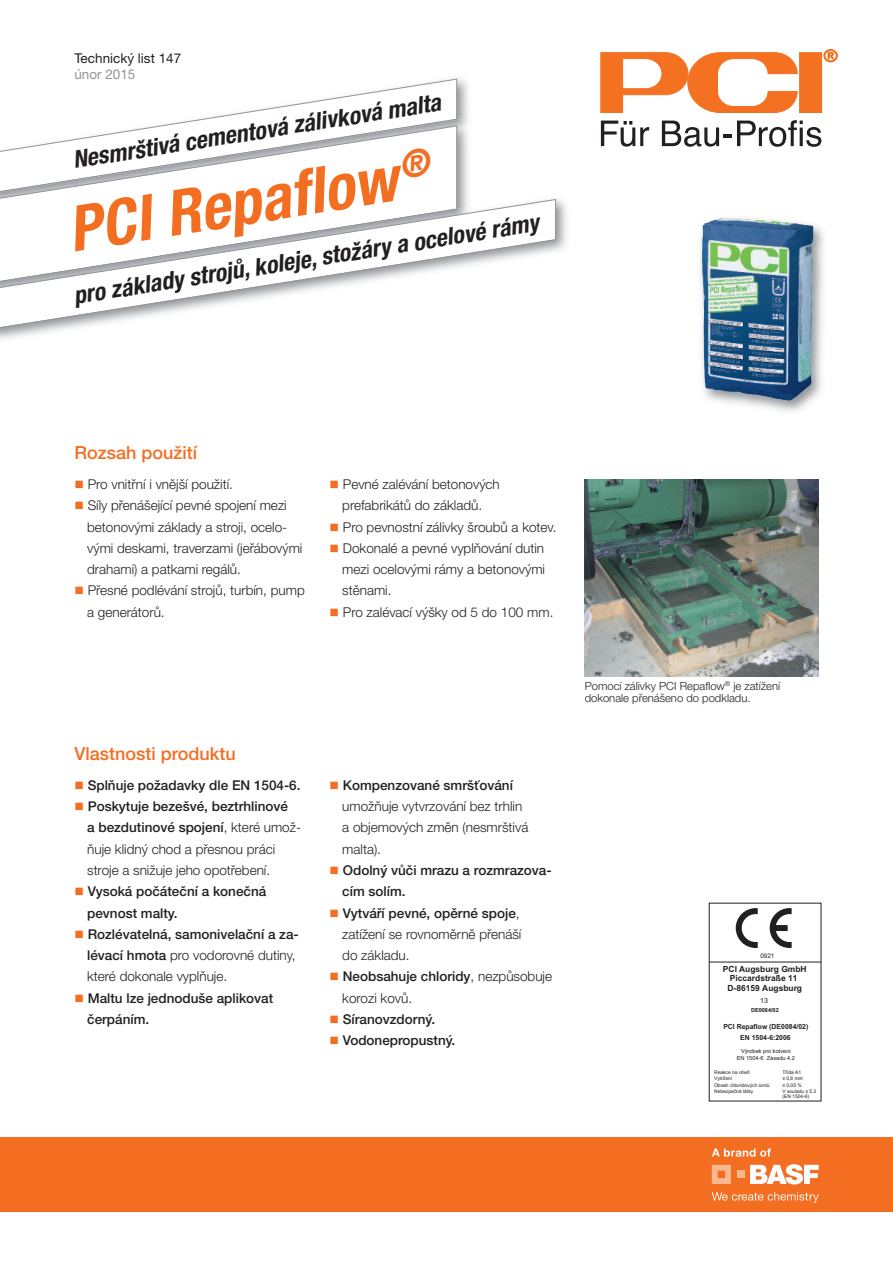
<style>
.page{position:relative;width:893px;height:1263px;background:#fff}
.page>*{position:absolute;margin:0;border:0;box-sizing:border-box;transform-origin:0 0}
.t1{font:italic 700 condensed 63px "Helvetica Neue LT Pro";color:#f36e21}
.t2{font:italic 700 condensed 24px "Helvetica Neue LT Pro";color:#231f20}
.t3{font:500 18px "Helvetica Neue LT Pro";color:#f36e21}
.t4{font:300 13.5px/21.3px "Helvetica Neue LT Pro";color:#231f20}
.t5{font:500 13.5px/21.3px "Helvetica Neue LT Pro";color:#231f20}
.t6{font:13.5px "Helvetica Neue LT Pro";color:#231f20}
.t7{font:13.5px "Helvetica Neue LT Pro";color:#939598}
.t8{font:300 11.25px/12px "Helvetica Neue LT Pro";color:#231f20}
.t9{font:700 8.4px/9.1px "Arial";color:#231f20;text-align:center}
.t10{font:700 7.05px "Arial";color:#231f20}
.t11{font:7.05px "Arial";color:#231f20}
.t12{font:6.3px "Arial";color:#231f20}
.t13{font:5.7px/6.8px "Arial";color:#231f20;text-align:center}
.t14{font:700 5.7px "Arial";color:#231f20}
.t15{font:4.95px/4.9px "Arial";color:#231f20}
.s1{color:#f36e21}
.s2{font-weight:500}
.s3{font-weight:300}
</style>
<div class="page">
<div style="left:800px;top:53px;width:21px;height:59px;background:#f37121"></div>
<div style="left:799px;top:53px;width:23px;height:60px;border:1px solid #f37121"></div>
<svg style="left:601px;top:53px;width:196px;height:60px"></svg>
<svg style="left:601px;top:121px;width:48px;height:26px"></svg>
<svg style="left:662px;top:120px;width:159px;height:27px"></svg>
<svg style="left:824px;top:49px;width:13px;height:13px"></svg>
<img style="left:457px;top:78px;width:11px;height:39px">
<svg style="left:214px;top:78px;width:243px;height:39px"></svg>
<img style="left:164px;top:117px;width:304px;height:73px">
<svg style="left:1px;top:125px;width:456px;height:65px"></svg>
<img style="left:700px;top:225px;width:124px;height:187px">
<img style="left:702px;top:218px;width:110px;height:79px">
<div style="left:0;top:1137px;width:893px;height:75px;background:#f36e21"></div>
<svg style="left:712px;top:1165px;width:19px;height:19px"></svg>
<div style="left:737px;top:1171px;width:7px;height:7px;background:#fab98c"></div>
<svg style="left:750px;top:1164px;width:69px;height:20px"></svg>
<svg style="left:712px;top:1192px;width:107px;height:11px"></svg>
<svg style="left:712px;top:1148px;width:59px;height:9px"></svg>
<hr style="left:709px;top:962px;width:112px;height:1px;background:#231f20">
<svg style="left:736px;top:908px;width:22px;height:40px"></svg>
<svg style="left:770px;top:908px;width:22px;height:40px"></svg>
<img style="left:1px;top:190px;width:566px;height:150px">
<svg style="left:1px;top:199px;width:555px;height:131px"></svg>
<img style="left:585px;top:479px;width:234px;height:197px">
<p class="t6" style="left:74px;top:53px;width:108px">Technický list 147</p>
<p class="t7" style="left:74px;top:69px;width:63px">únor 2015</p>
<h2 class="t2" style="left:72px;top:151px;width:374px;rotate:-9deg">Nesmrštivá cementová zálivková malta</h2>
<h1 class="t1" style="left:65px;top:207px;width:368px;rotate:-9deg">PCI Repafl ow<sup>®</sup></h1>
<h2 class="t2" style="left:72px;top:287px;width:472px;rotate:-9deg">pro základy strojů, koleje, stožáry a ocelové rámy</h2>
<h3 class="t3" style="left:74px;top:446px;width:124px">Rozsah použití</h3>
<p class="t4" style="left:74px;top:475px;width:160px"><span class="s1">■</span> Pro vnitřní i vnější použití.</p>
<p class="t4" style="left:87px;top:496px;width:217px;text-indent:-13px"><span class="s1">■</span> Síly přenášející pevné spojení mezi betonovými základy a stroji, ocelo&shy;vými deskami, traverzami (jeřábovými drahami) a patkami regálů.</p>
<p class="t4" style="left:87px;top:581px;width:219px;text-indent:-13px"><span class="s1">■</span> Přesné podlévání strojů, turbín, pump a generátorů.</p>
<p class="t4" style="left:330px;top:475px;width:172px;text-align:center"><span class="s1">■</span> Pevné zalévání betonových prefabrikátů do základů.</p>
<p class="t4" style="left:330px;top:517px;width:229px"><span class="s1">■</span> Pro pevnostní zálivky šroubů a kotev.</p>
<p class="t4" style="left:342px;top:539px;width:204px;text-align:justify;text-indent:-13px"><span class="s1">■</span> Dokonalé a pevné vyplňování dutin mezi ocelovými rámy a betonovými stěnami.</p>
<p class="t4" style="left:330px;top:602px;width:225px"><span class="s1">■</span> Pro zalévací výšky od 5 do 100 mm.</p>
<h3 class="t3" style="left:74px;top:747px;width:163px">Vlastnosti produktu</h3>
<p class="t5" style="left:74px;top:776px;width:228px"><span class="s1">■</span> Splňuje požadavky dle EN 1504-6.</p>
<p class="t4" style="left:87px;top:797px;width:215px;text-indent:-13px"><span class="s1">■</span> <span class="s2">Poskytuje bezešvé, beztrhlinové<br>a bezdutinové spojení</span>, které umož&shy;ňuje klidný chod a přesnou práci stroje a snižuje jeho opotřebení.</p>
<p class="t5" style="left:87px;top:882px;width:181px;text-indent:-13px"><span class="s1">■</span> Vysoká počáteční a konečná pevnost malty.</p>
<p class="t5" style="left:87px;top:925px;width:213px;text-indent:-13px"><span class="s1">■</span> Rozlévatelná, samonivelační a za&shy;lévací hmota <span class="s3">pro vodorovné dutiny, které dokonale vyplňuje.</span></p>
<p class="t5" style="left:87px;top:988px;width:188px;text-indent:-13px"><span class="s1">■</span> Maltu lze jednoduše aplikovat čerpáním.</p>
<p class="t4" style="left:342px;top:776px;width:188px;text-indent:-13px"><span class="s1">■</span> <span class="s2">Kompenzované smršťování </span>umožňuje vytvrzování bez trhlin a objemových změn (nesmrštivá malta).</p>
<p class="t5" style="left:342px;top:861px;width:211px;text-indent:-13px"><span class="s1">■</span> Odolný vůči mrazu a rozmrazova&shy;cím solím.</p>
<p class="t4" style="left:342px;top:903px;width:181px;text-indent:-13px"><span class="s1">■</span> <span class="s2">Vytváří pevné, opěrné spoje</span>, zatížení se rovnoměrně přenáší do základu.</p>
<p class="t4" style="left:342px;top:967px;width:211px;text-indent:-13px"><span class="s1">■</span> <span class="s2">Neobsahuje chloridy</span>, nezpůsobuje korozi kovů.</p>
<p class="t5" style="left:330px;top:1010px;width:107px"><span class="s1">■</span> Síranovzdorný.</p>
<p class="t5" style="left:330px;top:1031px;width:127px"><span class="s1">■</span> Vodonepropustný.</p>
<p class="t8" style="left:585px;top:681px;width:197px">Pomocí zálivky PCI Repaflow<sup>®</sup> je zatížení dokonale přenášeno do podkladu.</p>
<p class="t12" style="left:760px;top:952px;width:16px">0921</p>
<p class="t11" style="left:760px;top:996px;width:9px">13</p>
<p class="t9" style="left:723px;top:965px;width:85px">PCI Augsburg GmbH<br>Piccardstraße 11<br>D-86159 Augsburg</p>
<p class="t14" style="left:751px;top:1006px;width:29px">DE0084/02</p>
<p class="t10" style="left:723px;top:1022px;width:87px">PCI Repaflow (DE0084/02)</p>
<p class="t10" style="left:740px;top:1033px;width:52px">EN 1504-6:2006</p>
<p class="t13" style="left:737px;top:1047px;width:60px">Výrobek pro kotveni<br>EN 1504-6 Zásadu 4.2</p>
<p class="t15" style="left:714px;top:1070px;width:37px">Reakce na oheň</p>
<p class="t15" style="left:782px;top:1070px;width:20px">Třída A1</p>
<p class="t15" style="left:714px;top:1076px;width:20px">Vytržení</p>
<p class="t15" style="left:782px;top:1076px;width:22px">≤ 0,6 mm</p>
<p class="t15" style="left:714px;top:1082px;width:57px">Obsah chloridových iontů</p>
<p class="t15" style="left:782px;top:1082px;width:21px">≤ 0,05 %</p>
<p class="t15" style="left:714px;top:1089px;width:41px">Nebezpečné látky</p>
<p class="t15" style="left:782px;top:1089px;width:35px">V souladu s 5.3 (EN 1504-6)</p>
</div>
